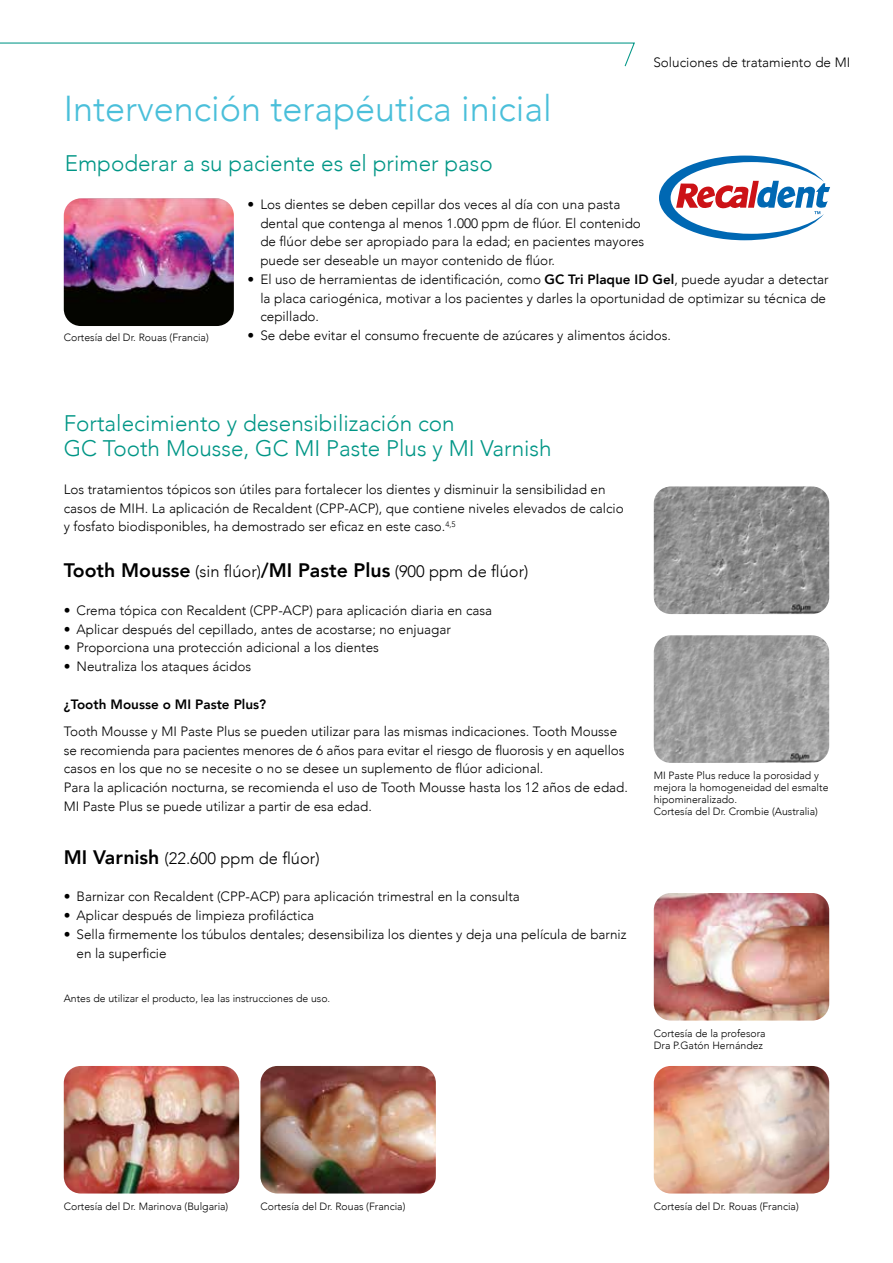
<style>
.page{position:relative;width:893px;height:1263px;background:#fff}
.page>*{position:absolute;margin:0;border:0;box-sizing:border-box;transform-origin:0 0}
.t1{font:300 36px "Avenir";color:#4abfda}
.t2{font:300 22.5px/25.5px "Avenir";color:#009686}
.t3{font:300 16.5px "Avenir";color:#000}
.t4{font:300 13.5px/18.8px "Avenir";color:#000}
.t5{font:800 13.5px "Avenir";color:#000}
.t6{font:300 10.5px/12px "Avenir";color:#000}
.s1{font-weight:800}
.s2{font-weight:800;font-size:19.5px}
</style>
<div class="page">
<img style="left:64px;top:198px;width:170px;height:128px">
<img style="left:64px;top:1066px;width:175px;height:127px">
<img style="left:260px;top:1066px;width:176px;height:127px">
<img style="left:654px;top:635px;width:175px;height:128px">
<img style="left:654px;top:486px;width:175px;height:128px">
<svg style="left:659px;top:156px;width:171px;height:84px"></svg>
<img style="left:654px;top:893px;width:175px;height:127px">
<img style="left:654px;top:1066px;width:175px;height:127px">
<svg style="left:0;top:42px;width:635px;height:25px"></svg>
<p class="t4" style="left:653px;top:53px;width:199px">Soluciones de tratamiento de MI</p>
<h1 class="t1" style="left:64px;top:87px;width:490px">Intervención terapéutica inicial</h1>
<h2 class="t2" style="left:65px;top:151px;width:430px">Empoderar a su paciente es el primer paso</h2>
<p class="t4" style="left:260px;top:195px;width:386px;text-indent:-13px">• Los dientes se deben cepillar dos veces al día con una pasta dental que contenga al menos 1.000 ppm de flúor. El contenido de flúor debe ser apropiado para la edad; en pacientes mayores puede ser deseable un mayor contenido de flúor.</p>
<p class="t4" style="left:260px;top:270px;width:570px;text-indent:-13px">• El uso de herramientas de identificación, como <span class="s1">GC Tri Plaque ID Gel</span>, puede ayudar a detectar la placa cariogénica, motivar a los pacientes y darles la oportunidad de optimizar su técnica de cepillado.</p>
<p class="t6" style="left:64px;top:331px;width:146px">Cortesía del Dr. Rouas (Francia)</p>
<p class="t4" style="left:248px;top:326px;width:425px">• Se debe evitar el consumo frecuente de azúcares y alimentos ácidos.</p>
<h2 class="t2" style="left:64px;top:410px;width:489px">Fortalecimiento y desensibilización con<br>GC Tooth Mousse, GC MI Paste Plus y MI Varnish</h2>
<p class="t4" style="left:64px;top:480px;width:562px">Los tratamientos tópicos son útiles para fortalecer los dientes y disminuir la sensibilidad en casos de MIH. La aplicación de Recaldent (CPP-ACP), que contiene niveles elevados de calcio y fosfato biodisponibles, ha demostrado ser eficaz en este caso.<sup>4,5</sup></p>
<p class="t3" style="left:64px;top:562px;width:466px"><span class="s2">Tooth Mousse</span> (sin flúor)<span class="s2">/MI Paste Plus</span> (900 ppm de flúor)</p>
<p class="t4" style="left:64px;top:601px;width:430px">• Crema tópica con Recaldent (CPP-ACP) para aplicación diaria en casa</p>
<p class="t4" style="left:64px;top:619px;width:389px">• Aplicar después del cepillado, antes de acostarse; no enjuagar</p>
<p class="t4" style="left:64px;top:638px;width:317px">• Proporciona una protección adicional a los dientes</p>
<p class="t4" style="left:64px;top:657px;width:189px">• Neutraliza los ataques ácidos</p>
<p class="t5" style="left:64px;top:693px;width:204px">¿Tooth Mousse o MI Paste Plus?</p>
<p class="t4" style="left:64px;top:722px;width:566px">Tooth Mousse y MI Paste Plus se pueden utilizar para las mismas indicaciones. Tooth Mousse se recomienda para pacientes menores de 6 años para evitar el riesgo de fluorosis y en aquellos casos en los que no se necesite o no se desee un suplemento de flúor adicional.<br>Para la aplicación nocturna, se recomienda el uso de Tooth Mousse hasta los 12 años de edad.<br>MI Paste Plus se puede utilizar a partir de esa edad.</p>
<p class="t3" style="left:64px;top:848px;width:257px"><span class="s2">MI Varnish</span> (22.600 ppm de flúor)</p>
<p class="t4" style="left:64px;top:887px;width:458px">• Barnizar con Recaldent (CPP-ACP) para aplicación trimestral en la consulta</p>
<p class="t4" style="left:64px;top:906px;width:252px">• Aplicar después de limpieza profiláctica</p>
<p class="t4" style="left:77px;top:925px;width:551px;text-indent:-13px">• Sella firmemente los túbulos dentales; desensibiliza los dientes y deja una película de barniz en la superficie</p>
<p class="t6" style="left:64px;top:992px;width:268px">Antes de utilizar el producto, lea las instrucciones de uso.</p>
<p class="t6" style="left:654px;top:769px;width:176px">MI Paste Plus reduce la porosidad y mejora la homogeneidad del esmalte hipomineralizado.<br>Cortesía del Dr. Crombie (Australia)</p>
<p class="t6" style="left:654px;top:1028px;width:113px">Cortesía de la profesora<br>Dra P.Gatón Hernández</p>
<p class="t6" style="left:64px;top:1201px;width:166px">Cortesía del Dr. Marinova (Bulgaria)</p>
<p class="t6" style="left:260px;top:1201px;width:146px">Cortesía del Dr. Rouas (Francia)</p>
<p class="t6" style="left:654px;top:1201px;width:146px">Cortesía del Dr. Rouas (Francia)</p>
</div>
